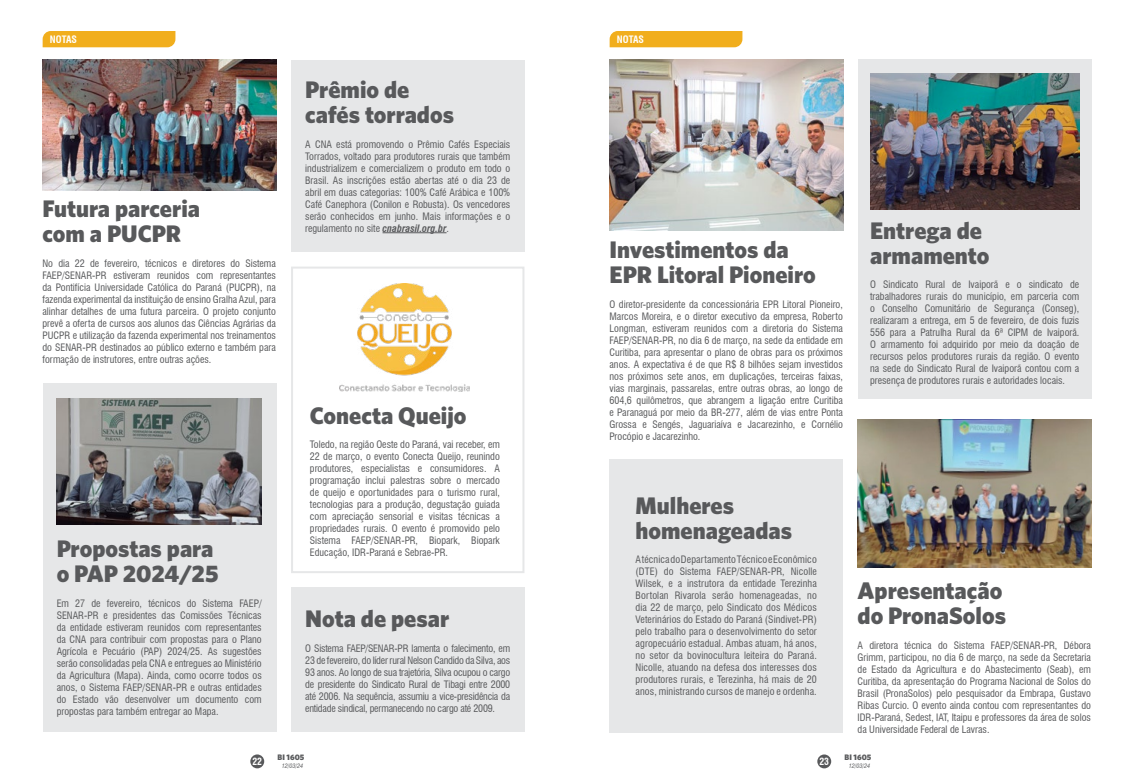
<style>
.page{position:relative;width:1134px;height:780px;background:#fff}
.page>*{position:absolute;margin:0;border:0;box-sizing:border-box;transform-origin:0 0}
.t1{font:900 24px/25px "Whitney HTF";color:#58595b}
.t2{font:condensed 10px/12px "Swiss 721 BT";color:#58595b;text-align:justify}
.t3{font:700 condensed 10px "Swiss 721 BT";color:#fff}
.t4{font:700 condensed 9.6px "Swiss 721 BT";color:#fff}
.t5{font:900 8px "Whitney HTF";color:#58595b}
.t6{font:italic condensed 6px "Swiss 721 BT";color:#58595b}
.s1{font-weight:700;font-style:italic}
</style>
<div class="page">
<div style="left:250px;top:754px;width:14px;height:14px;background:#58595b;border-radius:50%"></div>
<div style="left:817px;top:754px;width:14px;height:14px;background:#58595b;border-radius:50%"></div>
<div style="left:43px;top:383px;width:234px;height:348px;background:#e6e7e8"></div>
<div style="left:43px;top:31px;width:132px;height:16px;background:#f1ae1d"></div>
<img style="left:43px;top:60px;width:233px;height:130px">
<img style="left:57px;top:398px;width:205px;height:126px">
<div style="left:291px;top:61px;width:233px;height:191px;background:#e6e7e8"></div>
<hr style="left:383px;top:232px;width:63px;height:1px;background:#58595b">
<div style="left:291px;top:587px;width:233px;height:144px;background:#e6e7e8"></div>
<div style="left:291px;top:266px;width:233px;height:307px;border:2px solid #e6e7e8"></div>
<div style="left:858px;top:60px;width:233px;height:339px;background:#e6e7e8"></div>
<img style="left:870px;top:73px;width:209px;height:137px">
<div style="left:610px;top:31px;width:132px;height:16px;background:#f1ae1d"></div>
<img style="left:609px;top:60px;width:234px;height:171px">
<div style="left:609px;top:459px;width:234px;height:273px;background:#e6e7e8"></div>
<img style="left:857px;top:420px;width:234px;height:147px">
<img style="left:340px;top:283px;width:130px;height:108px">
<p class="t3" style="left:50px;top:33px;width:29px">NOTAS</p>
<h1 class="t1" style="left:43px;top:196px;width:159px">Futura parceria com a PUCPR</h1>
<p class="t2" style="left:43px;top:257px;width:235px">No dia 22 de fevereiro, técnicos e diretores do Sistema FAEP/SENAR-PR estiveram reunidos com representantes da Pontifícia Universidade Católica do Paraná (PUCPR), na fazenda experimental da instituição de ensino Gralha Azul, para alinhar detalhes de uma futura parceira. O projeto conjunto prevê a oferta de cursos aos alunos das Ciências Agrárias da PUCPR e utilização da fazenda experimental nos treinamentos do SENAR-PR destinados ao público externo e também para formação de instrutores, entre outras ações.</p>
<h1 class="t1" style="left:305px;top:77px;width:150px">Prêmio de cafés torrados</h1>
<p class="t2" style="left:305px;top:138px;width:207px">A CNA está promovendo o Prêmio Cafés Especiais Torrados, voltado para produtores rurais que também industrializem e comercializem o produto em todo o Brasil. As inscrições estão abertas até o dia 23 de abril em duas categorias: 100% Café Arábica e 100% Café Canephora (Conilon e Robusta). Os vencedores serão conhecidos em junho. Mais informações e o regulamento no site <span class="s1">cnabrasil.org.br</span>.</p>
<h1 class="t1" style="left:310px;top:402px;width:158px">Conecta Queijo</h1>
<p class="t2" style="left:310px;top:438px;width:191px">Toledo, na região Oeste do Paraná, vai receber, em 22 de março, o evento Conecta Queijo, reunindo produtores, especialistas e consumidores. A programação inclui palestras sobre o mercado de queijo e oportunidades para o turismo rural, tecnologias para a produção, degustação guiada com apreciação sensorial e visitas técnicas a propriedades rurais. O evento é promovido pelo Sistema FAEP/SENAR-PR, Biopark, Biopark</p>
<h1 class="t1" style="left:57px;top:535px;width:158px">Propostas para</h1>
<p class="t2" style="left:310px;top:546px;width:139px">Educação, IDR-Paraná e Sebrae-PR.</p>
<h1 class="t1" style="left:57px;top:560px;width:163px">o PAP 2024/25</h1>
<p class="t2" style="left:57px;top:597px;width:207px">Em 27 de fevereiro, técnicos do Sistema FAEP/ SENAR-PR e presidentes das Comissões Técnicas da entidade estiveram reunidos com representantes da CNA para contribuir com propostas para o Plano Agrícola e Pecuário (PAP) 2024/25. As sugestões serão consolidadas pela CNA e entregues ao Ministério da Agricultura (Mapa). Ainda, como ocorre todos os anos, o Sistema FAEP/SENAR-PR e outras entidades do Estado vão desenvolver um documento com propostas para também entregar ao Mapa.</p>
<h1 class="t1" style="left:305px;top:605px;width:146px">Nota de pesar</h1>
<p class="t2" style="left:305px;top:642px;width:207px">O Sistema FAEP/SENAR-PR lamenta o falecimento, em 23 de fevereiro, do líder rural Nelson Candido da Silva, aos 93 anos. Ao longo de sua trajetória, Silva ocupou o cargo de presidente do Sindicato Rural de Tibagi entre 2000 até 2006. Na sequência, assumiu a vice-presidência da entidade sindical, permanecendo no cargo até 2009.</p>
<p class="t4" style="left:252px;top:755px;width:11px">22</p>
<p class="t5" style="left:278px;top:752px;width:28px">BI 1605</p>
<p class="t6" style="left:282px;top:762px;width:23px">12/03/24</p>
<p class="t3" style="left:617px;top:33px;width:29px">NOTAS</p>
<h1 class="t1" style="left:609px;top:236px;width:208px">Investimentos da<br>EPR Litoral Pioneiro</h1>
<p class="t2" style="left:609px;top:298px;width:235px">O diretor-presidente da concessionária EPR Litoral Pioneiro, Marcos Moreira, e o diretor executivo da empresa, Roberto Longman, estiveram reunidos com a diretoria do Sistema FAEP/SENAR-PR, no dia 6 de março, na sede da entidade em Curitiba, para apresentar o plano de obras para os próximos anos. A expectativa é de que R$ 8 bilhões sejam investidos nos próximos sete anos, em duplicações, terceiras faixas, vias marginais, passarelas, entre outras obras, ao longo de 604,6 quilômetros, que abrangem a ligação entre Curitiba e Paranaguá por meio da BR-277, além de vias entre Ponta Grossa e Sengés, Jaguariaíva e Jacarezinho, e Cornélio Procópio e Jacarezinho.</p>
<h1 class="t1" style="left:870px;top:217px;width:121px">Entrega de armamento</h1>
<p class="t2" style="left:870px;top:278px;width:211px">O Sindicato Rural de Ivaiporã e o sindicato de trabalhadores rurais do município, em parceria com o Conselho Comunitário de Segurança (Conseg), realizaram a entrega, em 5 de fevereiro, de dois fuzis 556 para a Patrulha Rural da 6ª CIPM de Ivaiporã.<br>O armamento foi adquirido por meio da doação de recursos pelos produtores rurais da região. O evento na sede do Sindicato Rural de Ivaiporã contou com a presença de produtores rurais e autoridades locais.</p>
<h1 class="t1" style="left:636px;top:492px;width:158px">Mulheres homenageadas</h1>
<p class="t2" style="left:636px;top:553px;width:183px">A técnica do Departamento Técnico e Econômico (DTE) do Sistema FAEP/SENAR-PR, Nicolle Wilsek, e a instrutora da entidade Terezinha Bortolan Rivarola serão homenageadas, no dia 22 de março, pelo Sindicato dos Médicos Veterinários do Estado do Paraná (Sindivet-PR) pelo trabalho para o desenvolvimento do setor agropecuário estadual. Ambas atuam, há anos, no setor da bovinocultura leiteira do Paraná.<br>Nicolle, atuando na defesa dos interesses dos produtores rurais, e Terezinha, há mais de 20 anos, ministrando cursos de manejo e ordenha.</p>
<h1 class="t1" style="left:857px;top:577px;width:150px">Apresentação do PronaSolos</h1>
<p class="t2" style="left:857px;top:639px;width:235px">A diretora técnica do Sistema FAEP/SENAR-PR, Débora Grimm, participou, no dia 6 de março, na sede da Secretaria de Estado da Agricultura e do Abastecimento (Seab), em Curitiba, da apresentação do Programa Nacional de Solos do Brasil (PronaSolos) pelo pesquisador da Embrapa, Gustavo Ribas Curcio. O evento ainda contou com representantes do IDR-Paraná, Sedest, IAT, Itaipu e professores da área de solos da Universidade Federal de Lavras.</p>
<p class="t4" style="left:819px;top:755px;width:11px">23</p>
<p class="t5" style="left:844px;top:752px;width:28px">BI 1605</p>
<p class="t6" style="left:849px;top:762px;width:23px">12/03/24</p>
</div>
